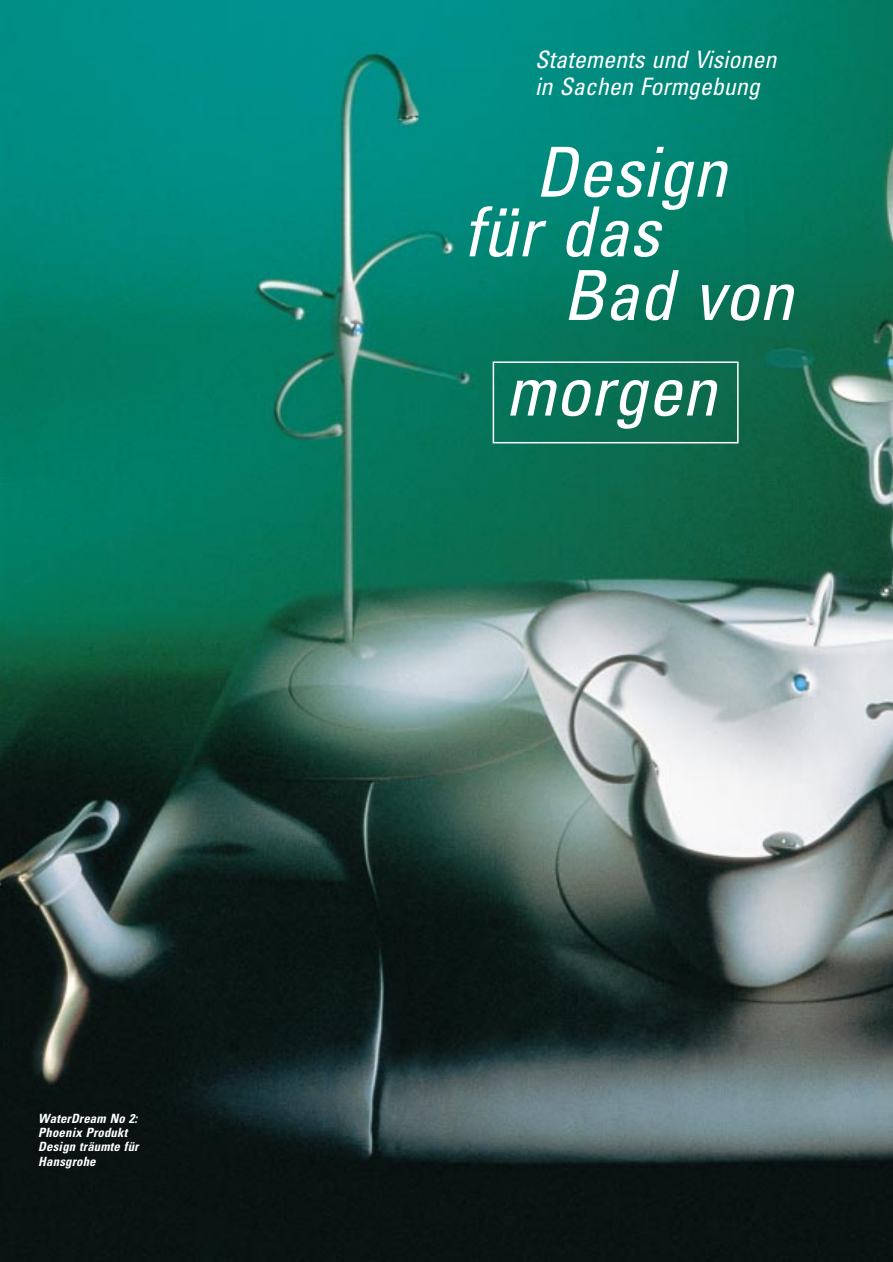
<style>
.page{position:relative;width:893px;height:1262px;background:#fff}
.page>*{position:absolute;margin:0;border:0;box-sizing:border-box;transform-origin:0 0}
.t1{font:italic condensed 69px/63.6px "Univers";color:#fff}
.t2{font:italic condensed 24px/27px "Univers";color:#fff}
.t3{font:italic 700 condensed 12.75px/14.2px "Univers";color:#fff}
</style>
<div class="page">
<img style="left:0;top:0;width:892px;height:1262px">
<div style="left:492px;top:361px;width:246px;height:82px;border:2px solid #fff"></div>
<p class="t3" style="left:38px;top:1112px;width:104px">WaterDream No 2:<br>Phoenix Produkt<br>Design träumte für<br>Hansgrohe</p>
<h2 class="t2" style="left:535px;top:48px;width:248px">Statements und Visionen in Sachen Formgebung</h2>
<h1 class="t1" style="left:535px;top:146px;width:207px">Design</h1>
<h1 class="t1" style="left:562px;top:206px;width:246px;text-indent:-99px">für das<br>Bad von</h1>
<h1 class="t1" style="left:505px;top:365px;width:226px">morgen</h1>
</div>
